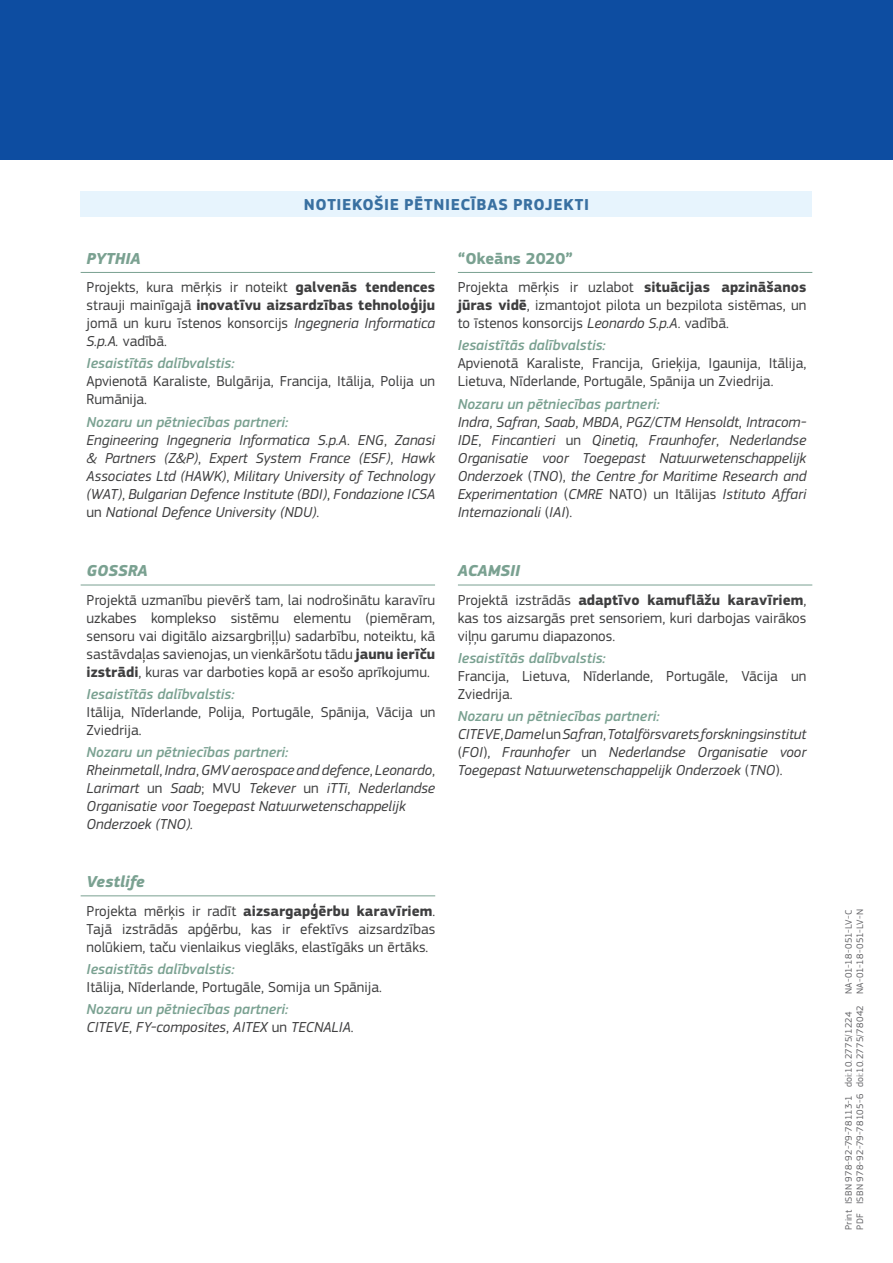
<style>
.page{position:relative;width:893px;height:1263px;background:#fff}
.page>*{position:absolute;margin:0;border:0;box-sizing:border-box;transform-origin:0 0}
.Subtitle{font:700 16.5px "EC Square Sans Pro";letter-spacing:.035em;color:#3970a1}
.table_header{font:italic 700 16.5px "EC Square Sans Pro";color:#7aa191}
.table_header-2{font:700 16.5px "EC Square Sans Pro";color:#7aa191}
.table_text{font:15px/18px "EC Square Sans Pro";color:#3e3e3f;text-align:justify}
.table_text-2{font:italic 15px/18px "EC Square Sans Pro";color:#3e3e3f;text-align:justify}
.table_subheader{font:italic 500 15px "EC Square Sans Pro";color:#7aa191}
.ID{font:9.75px "EC Square Sans Pro";letter-spacing:.025em;color:#636366}
.ID-2{font:9.75px "EC Square Sans Pro";letter-spacing:.005em;color:#636366}
.s1{font-weight:700}
.s2{font-style:italic}
.s3{font-style:normal}
</style>
<div class="page">
<div style="left:0;top:0;width:893px;height:159px;background:#0d4da1"></div>
<div style="left:81px;top:191px;width:731px;height:26px;background:#e7f4fd"></div>
<hr style="left:81px;top:272px;width:354px;height:1px;background:#7aa191">
<hr style="left:458px;top:272px;width:354px;height:1px;background:#7aa191">
<hr style="left:81px;top:585px;width:354px;height:1px;background:#7aa191">
<hr style="left:458px;top:585px;width:354px;height:1px;background:#7aa191">
<hr style="left:81px;top:895px;width:354px;height:1px;background:#7aa191">
<p class="Subtitle" style="left:304px;top:195px;width:287px">NOTIEKOŠIE PĒTNIECĪBAS PROJEKTI</p>
<p class="table_header" style="left:87px;top:248px;width:56px">PYTHIA</p>
<p class="table_header-2" style="left:458px;top:248px;width:117px">“Okeāns 2020”</p>
<p class="table_text" style="left:87px;top:278px;width:350px">Projekts, kura mērķis ir noteikt <span class="s1">galvenās tendences </span>strauji mainīgajā <span class="s1">inovatīvu aizsardzības tehnoloģiju </span>jomā un kuru īstenos konsorcijs <span class="s2">Ingegneria Informatica S.p.A.</span> vadībā.</p>
<p class="table_subheader" style="left:87px;top:355px;width:149px">Iesaistītās dalībvalstis:</p>
<p class="table_text" style="left:87px;top:373px;width:350px">Apvienotā Karaliste, Bulgārija, Francija, Itālija, Polija un<br>Rumānija.</p>
<p class="table_subheader" style="left:87px;top:413px;width:203px">Nozaru un pētniecības partneri:</p>
<p class="table_text-2" style="left:87px;top:431px;width:350px">Engineering Ingegneria Informatica S.p.A<span class="s3">.</span> ENG<span class="s3">,</span> Zanasi &amp; Partners (Z&amp;P)<span class="s3">,</span> Expert System France (ESF)<span class="s3">,</span> Hawk Associates Ltd (HAWK)<span class="s3">,</span> Military University of Technology (WAT)<span class="s3">,</span> Bulgarian Defence Institute (BDI)<span class="s3">,</span> Fondazione ICSA <span class="s3">un</span> National Defence University (NDU)<span class="s3">.</span></p>
<p class="table_text" style="left:458px;top:278px;width:350px">Projekta mērķis ir uzlabot <span class="s1">situācijas apzināšanos jūras vidē</span>, izmantojot pilota un bezpilota sistēmas, un to īstenos konsorcijs <span class="s2">Leonardo S.p.A</span>. vadībā.</p>
<p class="table_subheader" style="left:458px;top:337px;width:149px">Iesaistītās dalībvalstis:</p>
<p class="table_text" style="left:458px;top:355px;width:350px">Apvienotā Karaliste, Francija, Grieķija, Igaunija, Itālija,<br>Lietuva, Nīderlande, Portugāle, Spānija un Zviedrija.</p>
<p class="table_subheader" style="left:458px;top:395px;width:203px">Nozaru un pētniecības partneri:</p>
<p class="table_text-2" style="left:458px;top:413px;width:350px">Indra<span class="s3">,</span> Safran<span class="s3">,</span> Saab<span class="s3">,</span> MBDA<span class="s3">,</span> PGZ/CTM Hensoldt<span class="s3">,</span> Intracom-IDE<span class="s3">,</span> Fincantieri <span class="s3">un</span> Qinetiq<span class="s3">,</span> Fraunhofer<span class="s3">,</span> Nederlandse Organisatie voor Toegepast Natuurwetenschappelijk Onderzoek <span class="s3">(</span>TNO<span class="s3">),</span> the Centre for Maritime Research and Experimentation <span class="s3">(</span>CMRE <span class="s3">NATO) un Itālijas</span> Istituto Affari Internazionali <span class="s3">(</span>IAI<span class="s3">).</span></p>
<p class="table_header" style="left:87px;top:561px;width:63px">GOSSRA</p>
<p class="table_header" style="left:458px;top:561px;width:64px">ACAMSII</p>
<p class="table_text" style="left:87px;top:591px;width:350px">Projektā uzmanību pievērš tam, lai nodrošinātu karavīru uzkabes komplekso sistēmu elementu (piemēram, sensoru vai digitālo aizsargbriļļu) sadarbību, noteiktu, kā sastāvdaļas savienojas, un vienkāršotu tādu <span class="s1">jaunu ierīču izstrādi</span>, kuras var darboties kopā ar esošo aprīkojumu.</p>
<p class="table_subheader" style="left:87px;top:685px;width:149px">Iesaistītās dalībvalstis:</p>
<p class="table_text" style="left:87px;top:703px;width:350px">Itālija, Nīderlande, Polija, Portugāle, Spānija, Vācija un<br>Zviedrija.</p>
<p class="table_subheader" style="left:87px;top:743px;width:203px">Nozaru un pētniecības partneri:</p>
<p class="table_text-2" style="left:87px;top:761px;width:350px">Rheinmetall<span class="s3">,</span> Indra<span class="s3">,</span> GMV aerospace and defence<span class="s3">,</span> Leonardo<span class="s3">, </span>Larimart <span class="s3">un</span> Saab<span class="s3">; MVU</span> Tekever <span class="s3">un</span> iTTi<span class="s3">,</span> Nederlandse Organisatie voor Toegepast Natuurwetenschappelijk</p>
<p class="table_text-2" style="left:87px;top:815px;width:108px">Onderzoek (TNO).</p>
<p class="table_text" style="left:458px;top:591px;width:350px">Projektā izstrādās <span class="s1">adaptīvo kamuflāžu karavīriem</span>, kas tos aizsargās pret sensoriem, kuri darbojas vairākos viļņu garumu diapazonos.</p>
<p class="table_subheader" style="left:458px;top:649px;width:149px">Iesaistītās dalībvalstis:</p>
<p class="table_text" style="left:458px;top:667px;width:350px">Francija, Lietuva, Nīderlande, Portugāle, Vācija un<br>Zviedrija.</p>
<p class="table_subheader" style="left:458px;top:707px;width:203px">Nozaru un pētniecības partneri:</p>
<p class="table_text-2" style="left:458px;top:725px;width:350px">CITEVE<span class="s3">,</span> Damel <span class="s3">un</span> Safran<span class="s3">,</span> Totalförsvarets forskningsinstitut <span class="s3">(</span>FOI<span class="s3">),</span> Fraunhofer <span class="s3">un</span> Nederlandse Organisatie voor Toegepast Natuurwetenschappelijk Onderzoek <span class="s3">(</span>TNO<span class="s3">).</span></p>
<p class="table_header" style="left:87px;top:872px;width:60px">Vestlife</p>
<p class="table_text" style="left:87px;top:902px;width:350px">Projekta mērķis ir radīt <span class="s1">aizsargapģērbu karavīriem</span>.<br>Tajā izstrādās apģērbu, kas ir efektīvs aizsardzības nolūkiem, taču vienlaikus vieglāks, elastīgāks un ērtāks.</p>
<p class="table_subheader" style="left:87px;top:960px;width:149px">Iesaistītās dalībvalstis:</p>
<p class="table_text" style="left:87px;top:978px;width:297px">Itālija, Nīderlande, Portugāle, Somija un Spānija.</p>
<p class="table_subheader" style="left:87px;top:1000px;width:203px">Nozaru un pētniecības partneri:</p>
<p class="table_text-2" style="left:87px;top:1018px;width:269px">CITEVE<span class="s3">,</span> FY-composites<span class="s3">,</span> AITEX <span class="s3">un</span> TECNALIA<span class="s3">.</span></p>
<p class="ID" style="left:843px;top:1230px;width:219px;rotate:-90deg">Print ISBN 978-92-79-78113-1 doi:10.2775/1224</p>
<p class="ID-2" style="left:843px;top:994px;width:86px;rotate:-90deg">NA-01-18-051-LV-C</p>
<p class="ID" style="left:854px;top:1230px;width:322px;rotate:-90deg">PDF ISBN 978-92-79-78105-6 doi:10.2775/78042 NA-01-18-051-LV-N</p>
</div>
